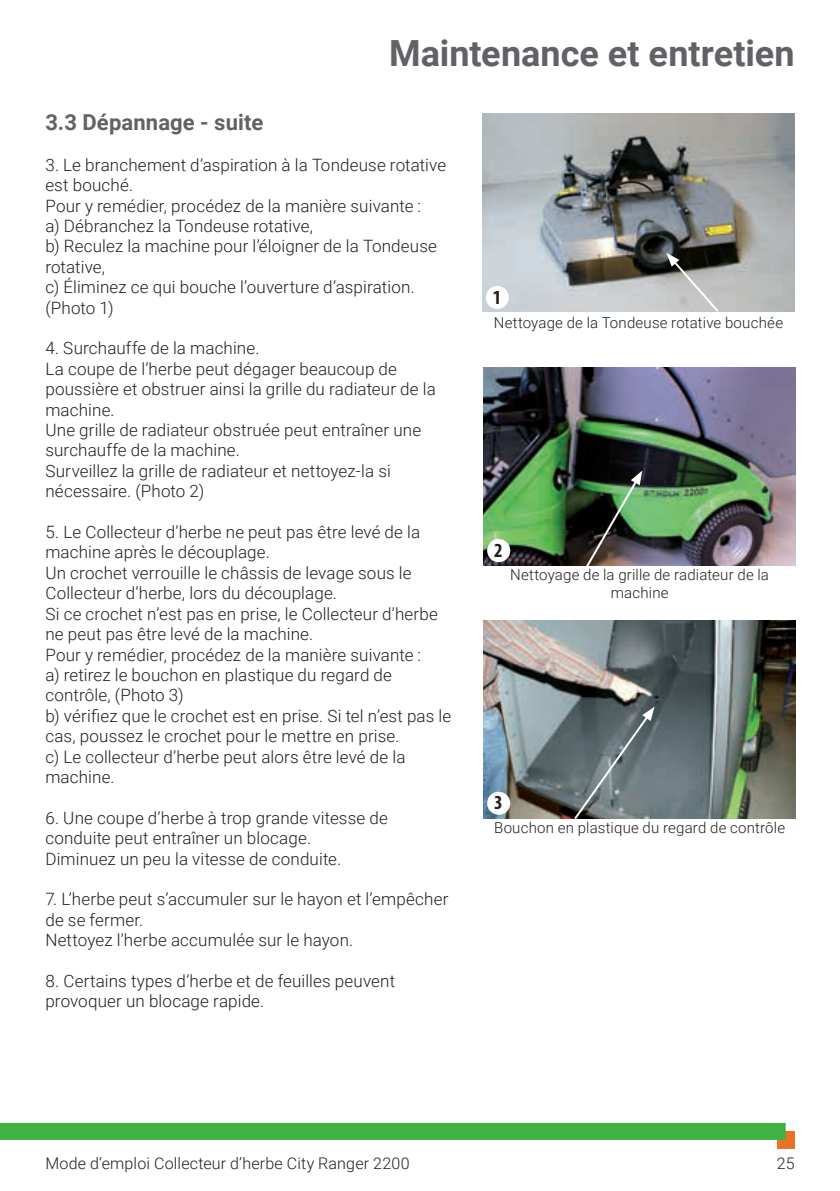
<style>
.page{position:relative;width:840px;height:1191px;background:#fff}
.page>*{position:absolute;margin:0;border:0;box-sizing:border-box;transform-origin:0 0}
.t1{font:700 36px "Roboto";color:#616265}
.t2{font:700 22px "Roboto";letter-spacing:.005em;color:#616265}
.t3{font:700 condensed 20px "Myriad Pro";color:#231f20}
.t4{font:300 17px/20.4px "Roboto";letter-spacing:.01em;color:#231f20}
.t5{font:300 16px "Roboto";letter-spacing:.015em;color:#231f20}
.t6{font:300 15px/18px "Roboto";letter-spacing:.015em;color:#231f20;text-align:center}
</style>
<div class="page">
<div style="left:776px;top:1131px;width:18px;height:17px;background:#ea7125"></div>
<div style="left:0;top:1123px;width:785px;height:17px;background:#40b143"></div>
<img style="left:483px;top:620px;width:312px;height:199px">
<img style="left:482px;top:113px;width:312px;height:199px">
<img style="left:483px;top:367px;width:312px;height:199px">
<div style="left:485px;top:286px;width:23px;height:23px;background:#fff;border-radius:50%"></div>
<div style="left:487px;top:539px;width:23px;height:23px;background:#fff;border-radius:50%"></div>
<div style="left:487px;top:791px;width:23px;height:23px;background:#fff;border-radius:50%"></div>
<svg style="left:666px;top:253px;width:54px;height:59px;background:#959693"></svg>
<svg style="left:572px;top:706px;width:82px;height:113px;background:#697579"></svg>
<img style="left:584px;top:470px;width:58px;height:96px">
<svg style="left:607px;top:175px;width:48px;height:20px"></svg>
<h1 class="t1" style="left:389px;top:28px;width:407px">Maintenance et entretien</h1>
<p class="t2" style="left:45px;top:107px;width:219px">3.3 Dépannage - suite</p>
<p class="t4" style="left:45px;top:154px;width:402px">3. Le branchement d’aspiration à la Tondeuse rotative est bouché.<br>Pour y remédier, procédez de la manière suivante :<br>a) Débranchez la Tondeuse rotative,<br>b) Reculez la machine pour l’éloigner de la Tondeuse rotative,<br>c) Éliminez ce qui bouche l’ouverture d’aspiration. (Photo 1)</p>
<p class="t4" style="left:45px;top:337px;width:392px">4. Surchauffe de la machine.<br>La coupe de l’herbe peut dégager beaucoup de poussière et obstruer ainsi la grille du radiateur de la machine.<br>Une grille de radiateur obstruée peut entraîner une surchauffe de la machine.<br>Surveillez la grille de radiateur et nettoyez-la si nécessaire. (Photo 2)</p>
<p class="t4" style="left:45px;top:521px;width:407px">5. Le Collecteur d’herbe ne peut pas être levé de la machine après le découplage.<br>Un crochet verrouille le châssis de levage sous le Collecteur d’herbe, lors du découplage.<br>Si ce crochet n’est pas en prise, le Collecteur d’herbe ne peut pas être levé de la machine.<br>Pour y remédier, procédez de la manière suivante :<br>a) retirez le bouchon en plastique du regard de contrôle, (Photo 3)<br>b) vérifiez que le crochet est en prise. Si tel n’est pas le cas, poussez le crochet pour le mettre en prise.<br>c) Le collecteur d’herbe peut alors être levé de la machine.</p>
<p class="t4" style="left:45px;top:807px;width:344px">6. Une coupe d’herbe à trop grande vitesse de conduite peut entraîner un blocage.<br>Diminuez un peu la vitesse de conduite.</p>
<p class="t4" style="left:45px;top:888px;width:404px">7. L’herbe peut s’accumuler sur le hayon et l’empêcher de se fermer.<br>Nettoyez l’herbe accumulée sur le hayon.</p>
<p class="t4" style="left:45px;top:970px;width:351px">8. Certains types d’herbe et de feuilles peuvent provoquer un blocage rapide.</p>
<p class="t3" style="left:492px;top:284px;width:10px">1</p>
<p class="t6" style="left:493px;top:313px;width:290px">Nettoyage de la Tondeuse rotative bouchée</p>
<p class="t3" style="left:494px;top:537px;width:10px">2</p>
<p class="t6" style="left:510px;top:565px;width:260px">Nettoyage de la grille de radiateur de la machine</p>
<p class="t3" style="left:494px;top:790px;width:10px">3</p>
<p class="t6" style="left:494px;top:818px;width:292px">Bouchon en plastique du regard de contrôle</p>
<p class="t5" style="left:45px;top:1152px;width:365px">Mode d’emploi Collecteur d’herbe City Ranger 2200</p>
<p class="t5" style="left:776px;top:1152px;width:19px">25</p>
</div>
